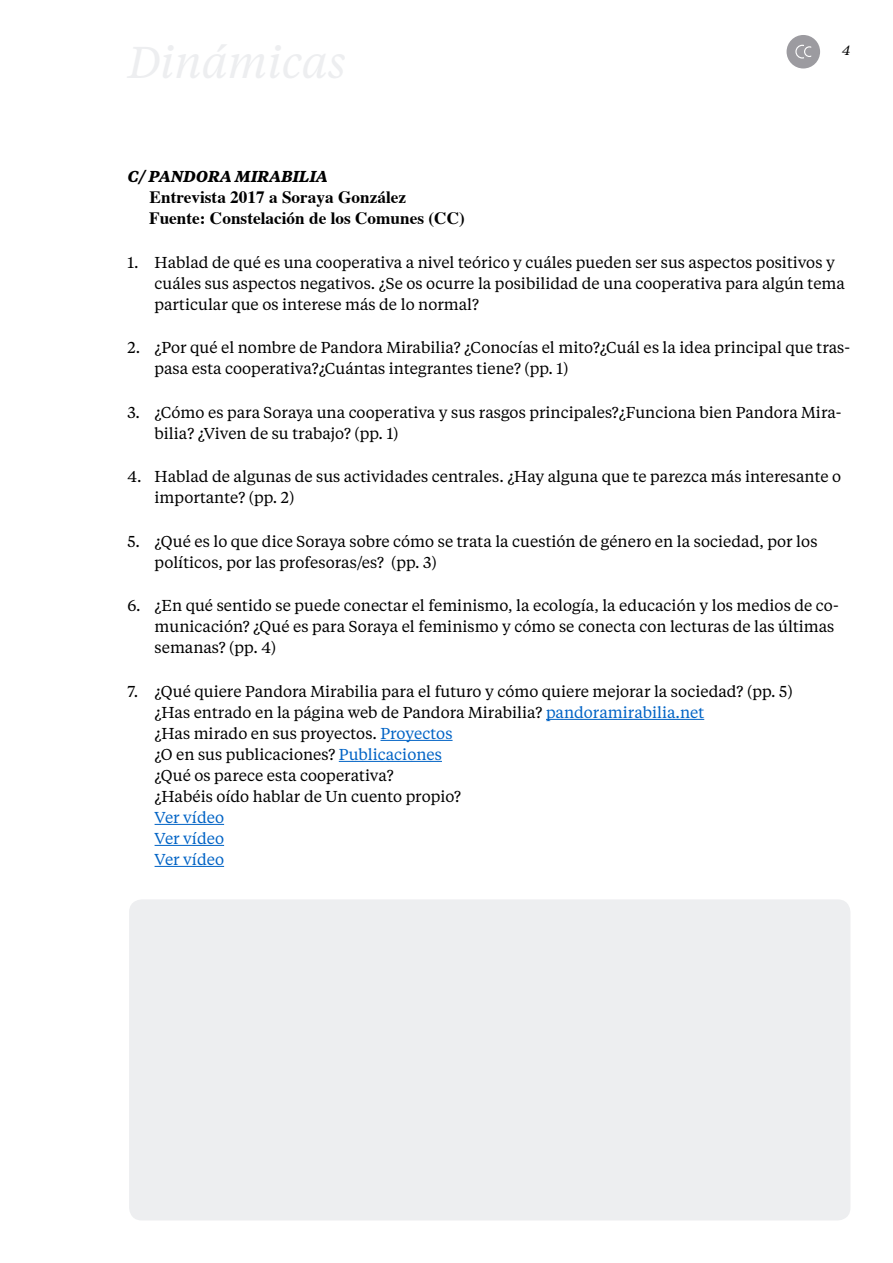
<style>
.page{position:relative;width:893px;height:1263px;background:#fff}
.page>*{position:absolute;margin:0;border:0;box-sizing:border-box;transform-origin:0 0}
.numeros{font:700 17.25px/21px "Times";color:#000}
.t1{font:15.75px/21px "Tiempos Text";color:#000}
.numeros-2{font:italic 700 15.75px "Tiempos Text";color:#000}
.t2{font:italic 13.5px "Tiempos Text";color:#000}
.s1{color:#0063c5}
</style>
<div class="page">
<svg style="left:787px;top:35px;width:33px;height:33px"></svg>
<div style="left:129px;top:899px;width:721px;height:321px;background:#edeef0;border-radius:13px"></div>
<hr style="left:546px;top:719px;width:158px;height:1px;background:#0063c5">
<hr style="left:380px;top:740px;width:73px;height:1px;background:#0063c5">
<hr style="left:339px;top:761px;width:103px;height:1px;background:#0063c5">
<hr style="left:155px;top:824px;width:69px;height:1px;background:#0063c5">
<hr style="left:155px;top:845px;width:69px;height:1px;background:#0063c5">
<hr style="left:155px;top:866px;width:69px;height:1px;background:#0063c5">
<p class="t2" style="left:842px;top:41px;width:10px">4</p>
<p class="numeros-2" style="left:128px;top:165px;width:202px">C/ PANDORA MIRABILIA</p>
<p class="numeros" style="left:149px;top:185px;width:317px">Entrevista 2017 a Soraya González<br>Fuente: Constelación de los Comunes (CC)</p>
<p class="t1" style="left:155px;top:251px;width:692px;text-indent:-27px">1. Hablad de qué es una cooperativa a nivel teórico y cuáles pueden ser sus aspectos positivos y cuáles sus aspectos negativos. ¿Se os ocurre la posibilidad de una cooperativa para algún tema particular que os interese más de lo normal?</p>
<p class="t1" style="left:155px;top:336px;width:697px;text-indent:-27px">2. ¿Por qué el nombre de Pandora Mirabilia? ¿Conocías el mito?¿Cuál es la idea principal que tras&shy;pasa esta cooperativa?¿Cuántas integrantes tiene? (pp. 1)</p>
<p class="t1" style="left:155px;top:401px;width:688px;text-indent:-27px">3. ¿Cómo es para Soraya una cooperativa y sus rasgos principales?¿Funciona bien Pandora Mira&shy;bilia? ¿Viven de su trabajo? (pp. 1)</p>
<p class="t1" style="left:155px;top:465px;width:688px;text-indent:-27px">4. Hablad de algunas de sus actividades centrales. ¿Hay alguna que te parezca más interesante o importante? (pp. 2)</p>
<p class="t1" style="left:155px;top:530px;width:664px;text-indent:-27px">5. ¿Qué es lo que dice Soraya sobre cómo se trata la cuestión de género en la sociedad, por los políticos, por las profesoras/es? (pp. 3)</p>
<p class="t1" style="left:155px;top:594px;width:686px;text-indent:-27px">6. ¿En qué sentido se puede conectar el feminismo, la ecología, la educación y los medios de co&shy;municación? ¿Qué es para Soraya el feminismo y cómo se conecta con lecturas de las últimas semanas? (pp. 4)</p>
<p class="t1" style="left:155px;top:680px;width:640px;text-indent:-27px">7. ¿Qué quiere Pandora Mirabilia para el futuro y cómo quiere mejorar la sociedad? (pp. 5) ¿Has entrado en la página web de Pandora Mirabilia? <span class="s1">pandoramirabilia.net<br></span>¿Has mirado en sus proyectos. <span class="s1">Proyectos<br></span>¿O en sus publicaciones? <span class="s1">Publicaciones<br></span>¿Qué os parece esta cooperativa?<br>¿Habéis oído hablar de Un cuento propio?<br><span class="s1">Ver vídeo<br>Ver vídeo<br>Ver vídeo</span></p>
</div>
